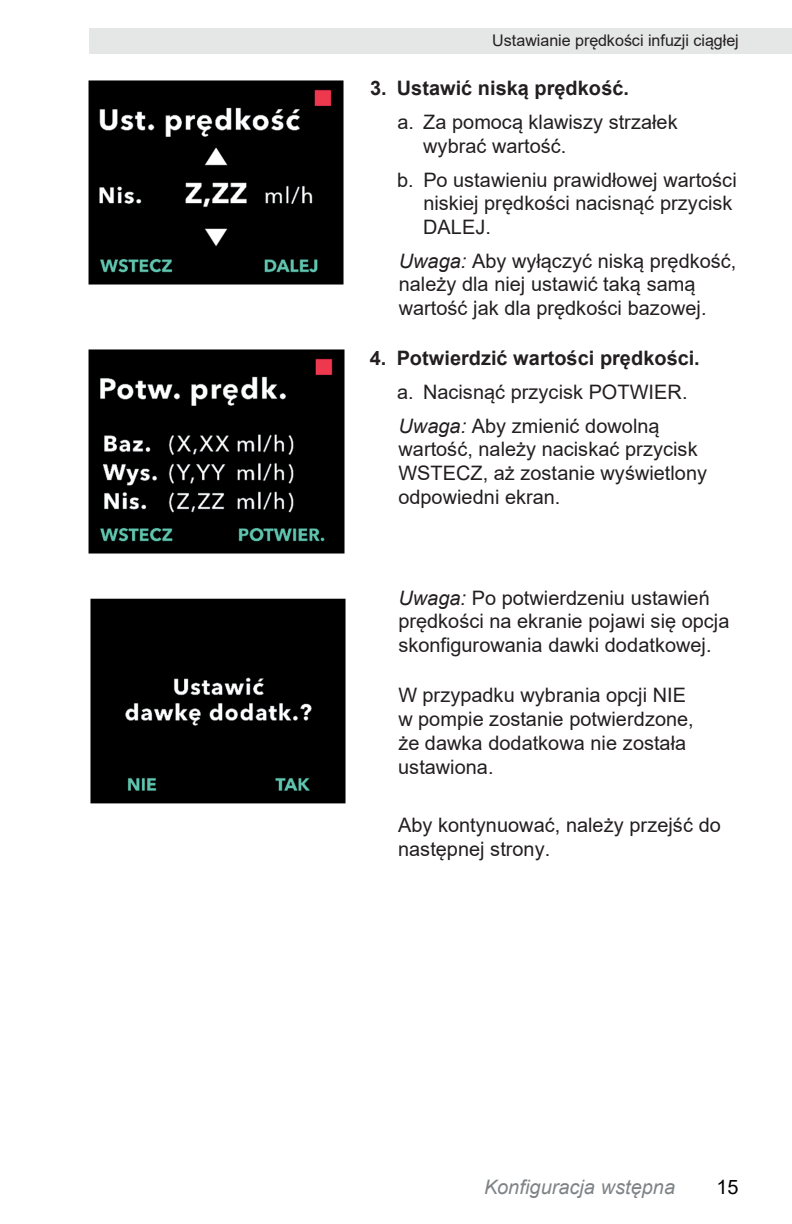
<style>
.page{position:relative;width:792px;height:1224px;background:#fff}
.page>*{position:absolute;margin:0;border:0;box-sizing:border-box;transform-origin:0 0}
.t1{font:20px/23.6px "Arial";color:#231f20}
.t2{font:700 20px "Arial";color:#231f20}
.t3{font:italic 20px "Arial";color:#7e8386}
.t4{font:20px "Arial";color:#000}
.t5{font:16px "Arial";color:#231f20}
.s1{font-style:italic}
</style>
<div class="page">
<div style="left:89px;top:28px;width:703px;height:26px;background:#e5e6e6"></div>
<img style="left:89px;top:80px;width:255px;height:204px">
<img style="left:89px;top:350px;width:255px;height:204px">
<div style="left:91px;top:599px;width:255px;height:204px;background:#000001"></div>
<p class="t5" style="left:492px;top:30px;width:248px">Ustawianie prędkości infuzji ciągłej</p>
<p class="t2" style="left:370px;top:74px;width:260px">3. Ustawić niską prędkość.</p>
<p class="t1" style="left:423px;top:110px;width:256px;text-indent:-26px">a. Za pomocą klawiszy strzałek wybrać wartość.</p>
<p class="t1" style="left:423px;top:168px;width:315px;text-indent:-26px">b. Po ustawieniu prawidłowej wartości niskiej prędkości nacisnąć przycisk<br>DALEJ.</p>
<p class="t1" style="left:399px;top:249px;width:339px"><span class="s1">Uwaga:</span> Aby wyłączyć niską prędkość, należy dla niej ustawić taką samą wartość jak dla prędkości bazowej.</p>
<p class="t2" style="left:370px;top:344px;width:331px">4. Potwierdzić wartości prędkości.</p>
<p class="t1" style="left:397px;top:375px;width:292px;line-height:33.8px">a. Nacisnąć przycisk POTWIER.<br><span class="s1">Uwaga:</span> Aby zmienić dowolną</p>
<p class="t1" style="left:399px;top:437px;width:310px">wartość, należy naciskać przycisk<br>WSTECZ, aż zostanie wyświetlony odpowiedni ekran.</p>
<p class="t1" style="left:398px;top:586px;width:333px"><span class="s1">Uwaga:</span> Po potwierdzeniu ustawień prędkości na ekranie pojawi się opcja skonfigurowania dawki dodatkowej.</p>
<p class="t1" style="left:398px;top:682px;width:297px;line-height:24.2px">W przypadku wybrania opcji NIE w pompie zostanie potwierdzone, że dawka dodatkowa nie została ustawiona.</p>
<p class="t1" style="left:398px;top:813px;width:324px">Aby kontynuować, należy przejść do następnej strony.</p>
<p class="t3" style="left:484px;top:1175px;width:193px">Konfiguracja wstępna</p>
<p class="t4" style="left:716px;top:1174px;width:24px">15</p>
</div>
